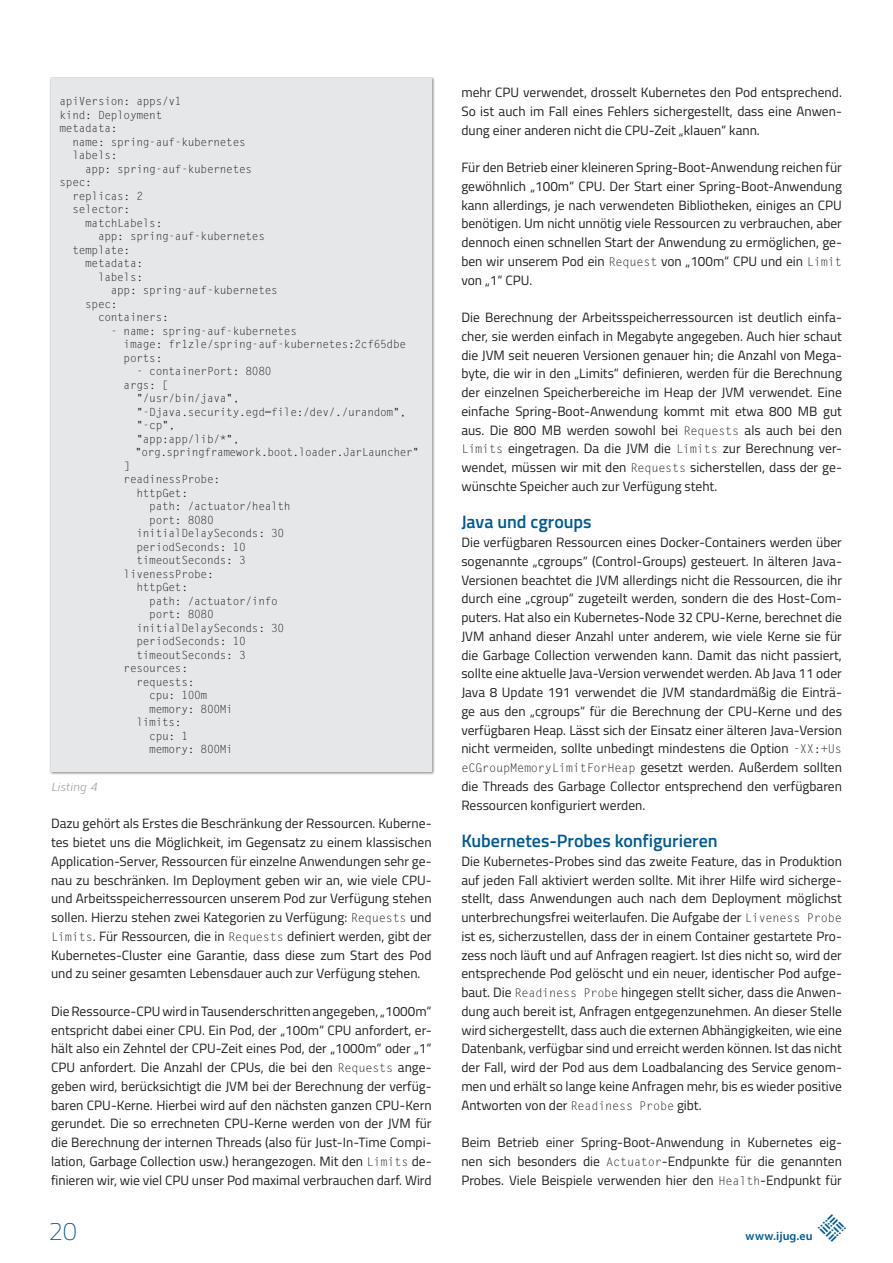
<style>
.page{position:relative;width:893px;height:1263px;background:#fff}
.page>*{position:absolute;margin:0;border:0;box-sizing:border-box;transform-origin:0 0}
.t1{font:100 25.5px "Titillium";color:#015a92}
.t2{font:600 18px "Titillium";color:#015a92}
.t3{font:13.5px/18.8px "Titillium";color:#231f20;text-align:justify}
.t4{font:600 12px "Myriad Pro";letter-spacing:.01em;color:#015a92}
.t5{font:italic 12px "Corbert Condensed";color:#939598}
.t6{font:11.25px/13.5px "Letter Gothic Std";letter-spacing:-.03em;color:#231f20}
.s1{font-family:"Letter Gothic Std";font-size:12px}
</style>
<div class="page">
<div style="left:51px;top:78px;width:381px;height:694px;background:#e6e7e9"></div>
<p class="t6" style="left:60px;top:95px;width:124px">apiVersion: apps/v1</p>
<p class="t6" style="left:60px;top:108px;width:104px">kind: Deployment</p>
<p class="t6" style="left:60px;top:122px;width:60px">metadata:</p>
<p class="t6" style="left:72px;top:135px;width:175px">name: spring-auf-kubernetes</p>
<p class="t6" style="left:72px;top:149px;width:47px">labels:</p>
<p class="t6" style="left:85px;top:162px;width:169px">app: spring-auf-kubernetes</p>
<p class="t6" style="left:60px;top:176px;width:34px">spec:</p>
<p class="t6" style="left:72px;top:189px;width:72px">replicas: 2</p>
<p class="t6" style="left:72px;top:203px;width:60px">selector:</p>
<p class="t6" style="left:85px;top:216px;width:79px">matchLabels:</p>
<p class="t6" style="left:98px;top:230px;width:169px">app: spring-auf-kubernetes</p>
<p class="t6" style="left:72px;top:243px;width:60px">template:</p>
<p class="t6" style="left:85px;top:257px;width:60px">metadata:</p>
<p class="t6" style="left:98px;top:270px;width:47px">labels:</p>
<p class="t6" style="left:111px;top:284px;width:169px">app: spring-auf-kubernetes</p>
<p class="t6" style="left:85px;top:297px;width:34px">spec:</p>
<p class="t6" style="left:98px;top:311px;width:72px">containers:</p>
<p class="t6" style="left:124px;top:324px;width:284px;text-indent:-13px">- name: spring-auf-kubernetes<br>image: fr1zle/spring-auf-kubernetes:2cf65dbe ports:</p>
<p class="t6" style="left:136px;top:365px;width:137px">- containerPort: 8080</p>
<p class="t6" style="left:124px;top:378px;width:47px">args: [</p>
<p class="t6" style="left:136px;top:392px;width:104px">"/usr/bin/java",</p>
<p class="t6" style="left:136px;top:405px;width:271px">"-Djava.security.egd=file:/dev/./urandom",</p>
<p class="t6" style="left:136px;top:419px;width:40px">"-cp",</p>
<p class="t6" style="left:136px;top:432px;width:104px">"app:app/lib/*",</p>
<p class="t6" style="left:135px;top:446px;width:285px">"org.springframework.boot.loader.JarLauncher"</p>
<p class="t6" style="left:124px;top:459px;width:8px">]</p>
<p class="t6" style="left:124px;top:473px;width:98px">readinessProbe:</p>
<p class="t6" style="left:136px;top:486px;width:53px">httpGet:</p>
<p class="t6" style="left:149px;top:500px;width:143px">path: /actuator/health</p>
<p class="t6" style="left:149px;top:513px;width:66px">port: 8080</p>
<p class="t6" style="left:136px;top:527px;width:149px">initialDelaySeconds: 30</p>
<p class="t6" style="left:136px;top:540px;width:111px">periodSeconds: 10</p>
<p class="t6" style="left:136px;top:554px;width:111px">timeoutSeconds: 3</p>
<p class="t6" style="left:124px;top:567px;width:92px">livenessProbe:</p>
<p class="t6" style="left:136px;top:581px;width:53px">httpGet:</p>
<p class="t6" style="left:149px;top:594px;width:130px">path: /actuator/info</p>
<p class="t6" style="left:149px;top:608px;width:66px">port: 8080</p>
<p class="t6" style="left:136px;top:621px;width:149px">initialDelaySeconds: 30</p>
<p class="t6" style="left:136px;top:635px;width:111px">periodSeconds: 10</p>
<p class="t6" style="left:136px;top:648px;width:111px">timeoutSeconds: 3</p>
<p class="t6" style="left:124px;top:662px;width:66px">resources:</p>
<p class="t6" style="left:136px;top:675px;width:60px">requests:</p>
<p class="t6" style="left:149px;top:689px;width:60px">cpu: 100m</p>
<p class="t6" style="left:149px;top:702px;width:85px">memory: 800Mi</p>
<p class="t6" style="left:136px;top:716px;width:47px">limits:</p>
<p class="t6" style="left:149px;top:729px;width:40px">cpu: 1</p>
<p class="t6" style="left:149px;top:743px;width:85px">memory: 800Mi</p>
<p class="t5" style="left:51px;top:778px;width:47px">Listing 4</p>
<p class="t3" style="left:51px;top:814px;width:382px">Dazu gehört als Erstes die Beschränkung der Ressourcen. Kuberne&shy;tes bietet uns die Möglichkeit, im Gegensatz zu einem klassischen Application-Server, Ressourcen für einzelne Anwendungen sehr ge&shy;nau zu beschränken. Im Deployment geben wir an, wie viele CPU&shy;und Arbeitsspeicherressourcen unserem Pod zur Verfügung stehen sollen. Hierzu stehen zwei Kategorien zu Verfügung: <span class="s1">Requests</span> und <span class="s1">Limits</span>. Für Ressourcen, die in <span class="s1">Requests</span> definiert werden, gibt der Kubernetes-Cluster eine Garantie, dass diese zum Start des Pod und zu seiner gesamten Lebensdauer auch zur Verfügung stehen.</p>
<p class="t3" style="left:51px;top:1001px;width:382px">Die Ressource-CPU wird in Tausenderschritten angegeben, „1000m“ entspricht dabei einer CPU. Ein Pod, der „100m“ CPU anfordert, er&shy;hält also ein Zehntel der CPU-Zeit eines Pod, der „1000m“ oder „1“ CPU anfordert. Die Anzahl der CPUs, die bei den <span class="s1">Requests</span> ange&shy;geben wird, berücksichtigt die JVM bei der Berechnung der verfüg&shy;baren CPU-Kerne. Hierbei wird auf den nächsten ganzen CPU-Kern gerundet. Die so errechneten CPU-Kerne werden von der JVM für die Berechnung der internen Threads (also für Just-In-Time Compi&shy;lation, Garbage Collection usw.) herangezogen. Mit den <span class="s1">Limits</span> de&shy;finieren wir, wie viel CPU unser Pod maximal verbrauchen darf. Wird</p>
<p class="t1" style="left:49px;top:1213px;width:30px">20</p>
<p class="t3" style="left:461px;top:82px;width:382px">mehr CPU verwendet, drosselt Kubernetes den Pod entsprechend.<br>So ist auch im Fall eines Fehlers sichergestellt, dass eine Anwen&shy;dung einer anderen nicht die CPU-Zeit „klauen“ kann.</p>
<p class="t3" style="left:461px;top:157px;width:382px">Für den Betrieb einer kleineren Spring-Boot-Anwendung reichen für gewöhnlich „100m“ CPU. Der Start einer Spring-Boot-Anwendung kann allerdings, je nach verwendeten Bibliotheken, einiges an CPU benötigen. Um nicht unnötig viele Ressourcen zu verbrauchen, aber dennoch einen schnellen Start der Anwendung zu ermöglichen, ge&shy;ben wir unserem Pod ein <span class="s1">Request</span> von „100m“ CPU und ein <span class="s1">Limit </span>von „1“ CPU.</p>
<p class="t3" style="left:461px;top:307px;width:382px">Die Berechnung der Arbeitsspeicherressourcen ist deutlich einfa&shy;cher, sie werden einfach in Megabyte angegeben. Auch hier schaut die JVM seit neueren Versionen genauer hin; die Anzahl von Mega&shy;byte, die wir in den „Limits“ definieren, werden für die Berechnung der einzelnen Speicherbereiche im Heap der JVM verwendet. Eine einfache Spring-Boot-Anwendung kommt mit etwa 800 MB gut aus. Die 800 MB werden sowohl bei <span class="s1">Requests</span> als auch bei den <span class="s1">Limits</span> eingetragen. Da die JVM die <span class="s1">Limits</span> zur Berechnung ver&shy;wendet, müssen wir mit den <span class="s1">Requests</span> sicherstellen, dass der ge&shy;wünschte Speicher auch zur Verfügung steht.</p>
<p class="t2" style="left:461px;top:508px;width:132px">Java und cgroups</p>
<p class="t3" style="left:461px;top:532px;width:382px">Die verfügbaren Ressourcen eines Docker-Containers werden über sogenannte „cgroups“ (Control-Groups) gesteuert. In älteren Java-Versionen beachtet die JVM allerdings nicht die Ressourcen, die ihr durch eine „cgroup“ zugeteilt werden, sondern die des Host-Com&shy;puters. Hat also ein Kubernetes-Node 32 CPU-Kerne, berechnet die JVM anhand dieser Anzahl unter anderem, wie viele Kerne sie für die Garbage Collection verwenden kann. Damit das nicht passiert, sollte eine aktuelle Java-Version verwendet werden. Ab Java 11 oder Java 8 Update 191 verwendet die JVM standardmäßig die Einträ&shy;ge aus den „cgroups“ für die Berechnung der CPU-Kerne und des verfügbaren Heap. Lässt sich der Einsatz einer älteren Java-Version nicht vermeiden, sollte unbedingt mindestens die Option <span class="s1">-XX:+Us eCGroupMemoryLimitForHeap</span> gesetzt werden. Außerdem sollten die Threads des Garbage Collector entsprechend den verfügbaren Ressourcen konfiguriert werden.</p>
<p class="t2" style="left:461px;top:827px;width:258px">Kubernetes-Probes konfigurieren</p>
<p class="t3" style="left:461px;top:851px;width:382px">Die Kubernetes-Probes sind das zweite Feature, das in Produktion auf jeden Fall aktiviert werden sollte. Mit ihrer Hilfe wird sicherge&shy;stellt, dass Anwendungen auch nach dem Deployment möglichst unterbrechungsfrei weiterlaufen. Die Aufgabe der <span class="s1">Liveness Probe </span>ist es, sicherzustellen, dass der in einem Container gestartete Pro&shy;zess noch läuft und auf Anfragen reagiert. Ist dies nicht so, wird der entsprechende Pod gelöscht und ein neuer, identischer Pod aufge&shy;baut. Die <span class="s1">Readiness Probe</span> hingegen stellt sicher, dass die Anwen&shy;dung auch bereit ist, Anfragen entgegenzunehmen. An dieser Stelle wird sichergestellt, dass auch die externen Abhängigkeiten, wie eine Datenbank, verfügbar sind und erreicht werden können. Ist das nicht der Fall, wird der Pod aus dem Loadbalancing des Service genom&shy;men und erhält so lange keine Anfragen mehr, bis es wieder positive Antworten von der <span class="s1">Readiness Probe</span> gibt.</p>
<p class="t3" style="left:461px;top:1132px;width:382px">Beim Betrieb einer Spring-Boot-Anwendung in Kubernetes eig&shy;nen sich besonders die <span class="s1">Actuator</span>-Endpunkte für die genannten Probes. Viele Beispiele verwenden hier den <span class="s1">Health</span>-Endpunkt für</p>
<p class="t4" style="left:746px;top:1228px;width:69px">www.ijug.eu</p>
</div>
